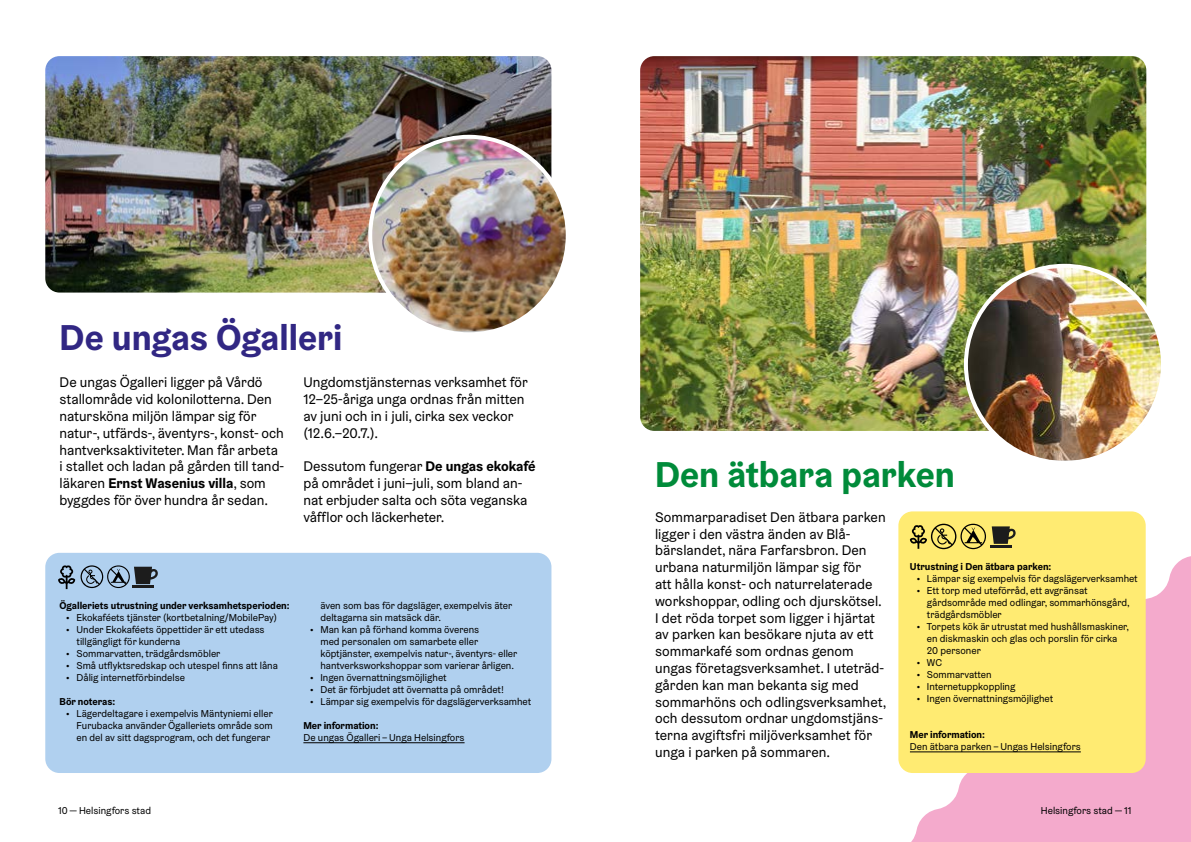
<style>
.page{position:relative;width:1191px;height:842px;background:#fff}
.page>*{position:absolute;margin:0;border:0;box-sizing:border-box;transform-origin:0 0}
.t1{font:700 36px "Helsinki Grotesk";color:#008b3a}
.t2{font:700 36px "Helsinki Grotesk";color:#312783}
.t3{font:14px/16.8px "Helsinki Grotesk";color:#000}
.t4{font:10px/12px "Helsinki Grotesk";color:#000}
.t5{font:700 10px "Helsinki Grotesk";color:#000}
.s1{font-weight:700}
</style>
<div class="page">
<svg style="left:905px;top:512px;width:286px;height:330px;fill:#f4aacc"></svg>
<div style="left:45px;top:553px;width:506px;height:220px;background:#b0d0ef;border-radius:14px"></div>
<div style="left:898px;top:511px;width:247px;height:262px;background:#ffeb72;border-radius:14px"></div>
<svg style="left:81px;top:565px;width:77px;height:23px"></svg>
<svg style="left:58px;top:565px;width:17px;height:24px"></svg>
<img style="left:640px;top:56px;width:506px;height:375px">
<img style="left:966px;top:266px;width:194px;height:194px">
<div style="left:964px;top:264px;width:201px;height:201px;border:4px solid #fff;border-radius:50%"></div>
<img style="left:45px;top:56px;width:506px;height:237px">
<img style="left:370px;top:139px;width:195px;height:192px">
<div style="left:368px;top:135px;width:202px;height:201px;border:4px solid #fff;border-radius:50%"></div>
<hr style="left:910px;top:752px;width:170px;height:1px;background:#000">
<hr style="left:303px;top:742px;width:161px;height:1px;background:#000">
<svg style="left:910px;top:524px;width:105px;height:25px"></svg>
<h1 class="t2" style="left:60px;top:314px;width:284px">De ungas Ögalleri</h1>
<p class="t3" style="left:60px;top:374px;width:226px">De ungas Ögalleri ligger på Vårdö stallområde vid kolonilotterna. Den natursköna miljön lämpar sig för natur-, utfärds-, äventyrs-, konst- och hantverksaktiviteter. Man får arbeta i stallet och ladan på gården till tand&shy;läkaren <span class="s1">Ernst Wasenius villa</span>, som byggdes för över hundra år sedan.</p>
<h2 class="t3" style="left:303px;top:374px;width:226px">Ungdomstjänsternas verksamhet för<br>12–25-åriga unga ordnas från mitten av juni och in i juli, cirka sex veckor (12.6.–20.7.).</h2>
<h2 class="t3" style="left:303px;top:458px;width:234px">Dessutom fungerar <span class="s1">De ungas ekokafé </span>på området i juni–juli, som bland an&shy;nat erbjuder salta och söta veganska våfflor och läckerheter.</h2>
<p class="t5" style="left:60px;top:599px;width:232px">Ögalleriets utrustning under verksamhetsperioden:</p>
<p class="t4" style="left:66px;top:611px;width:212px"><span class="s1">•</span> Ekokaféets tjänster (kortbetalning/MobilePay)</p>
<p class="t4" style="left:77px;top:623px;width:189px;text-indent:-10px"><span class="s1">•</span> Under Ekokaféets öppettider är ett utedass tillgängligt för kunderna</p>
<p class="t4" style="left:66px;top:647px;width:156px"><span class="s1">•</span> Sommarvatten, trädgårdsmöbler</p>
<p class="t4" style="left:66px;top:659px;width:213px"><span class="s1">•</span> Små utflyktsredskap och utespel finns att låna</p>
<p class="t4" style="left:66px;top:671px;width:120px"><span class="s1">•</span> Dålig internetförbindelse</p>
<p class="t5" style="left:60px;top:695px;width:57px">Bör noteras:</p>
<p class="t4" style="left:77px;top:707px;width:198px;text-align:justify;text-indent:-10px"><span class="s1">•</span> Lägerdeltagare i exempelvis Mäntyniemi eller Furubacka använder Ögalleriets område som en del av sitt dagsprogram, och det fungerar</p>
<p class="t4" style="left:320px;top:599px;width:193px">även som bas för dagsläger, exempelvis äter deltagarna sin matsäck där.</p>
<p class="t4" style="left:320px;top:623px;width:198px;text-indent:-10px"><span class="s1">•</span> Man kan på förhand komma överens<br>med personalen om samarbete eller köptjänster, exempelvis natur-, äventyrs- eller hantverksworkshoppar som varierar årligen.</p>
<p class="t4" style="left:310px;top:671px;width:138px"><span class="s1">•</span> Ingen övernattningsmöjlighet</p>
<p class="t4" style="left:310px;top:683px;width:195px"><span class="s1">•</span> Det är förbjudet att övernatta på området!</p>
<p class="t4" style="left:310px;top:695px;width:222px"><span class="s1">•</span> Lämpar sig exempelvis för dagslägerverksamhet</p>
<p class="t5" style="left:303px;top:719px;width:77px">Mer information:</p>
<p class="t4" style="left:303px;top:731px;width:163px">De ungas Ögalleri – Unga Helsingfors</p>
<h1 class="t1" style="left:655px;top:451px;width:301px">Den ätbara parken</h1>
<p class="t3" style="left:655px;top:508px;width:233px">Sommarparadiset Den ätbara parken ligger i den västra änden av Blå&shy;bärslandet, nära Farfarsbron. Den urbana naturmiljön lämpar sig för<br>att hålla konst- och naturrelaterade workshoppar, odling och djurskötsel.<br>I det röda torpet som ligger i hjärtat av parken kan besökare njuta av ett sommarkafé som ordnas genom ungas företagsverksamhet. I uteträd&shy;gården kan man bekanta sig med sommarhöns och odlingsverksamhet, och dessutom ordnar ungdomstjäns&shy;terna avgiftsfri miljöverksamhet för unga i parken på sommaren.</p>
<p class="t5" style="left:910px;top:560px;width:143px">Utrustning i Den ätbara parken:</p>
<p class="t4" style="left:916px;top:572px;width:222px"><span class="s1">•</span> Lämpar sig exempelvis för dagslägerverksamhet</p>
<p class="t4" style="left:927px;top:584px;width:204px;text-indent:-10px"><span class="s1">•</span> Ett torp med uteförråd, ett avgränsat gårdsområde med odlingar, sommarhönsgård, trädgårdsmöbler</p>
<p class="t4" style="left:927px;top:620px;width:204px;text-indent:-10px"><span class="s1">•</span> Torpets kök är utrustat med hushållsmaskiner, en diskmaskin och glas och porslin för cirka<br>20 personer</p>
<p class="t4" style="left:916px;top:656px;width:27px"><span class="s1">•</span> WC</p>
<p class="t4" style="left:916px;top:668px;width:76px"><span class="s1">•</span> Sommarvatten</p>
<p class="t4" style="left:916px;top:680px;width:100px"><span class="s1">•</span> Internetuppkoppling</p>
<p class="t4" style="left:916px;top:692px;width:138px"><span class="s1">•</span> Ingen övernattningsmöjlighet</p>
<p class="t5" style="left:910px;top:728px;width:77px">Mer information:</p>
<p class="t4" style="left:910px;top:740px;width:172px">Den ätbara parken – Ungas Helsingfors</p>
<p class="t4" style="left:58px;top:804px;width:94px">10 — Helsingfors stad</p>
<p class="t4" style="left:1040px;top:804px;width:92px">Helsingfors stad — 11</p>
</div>
